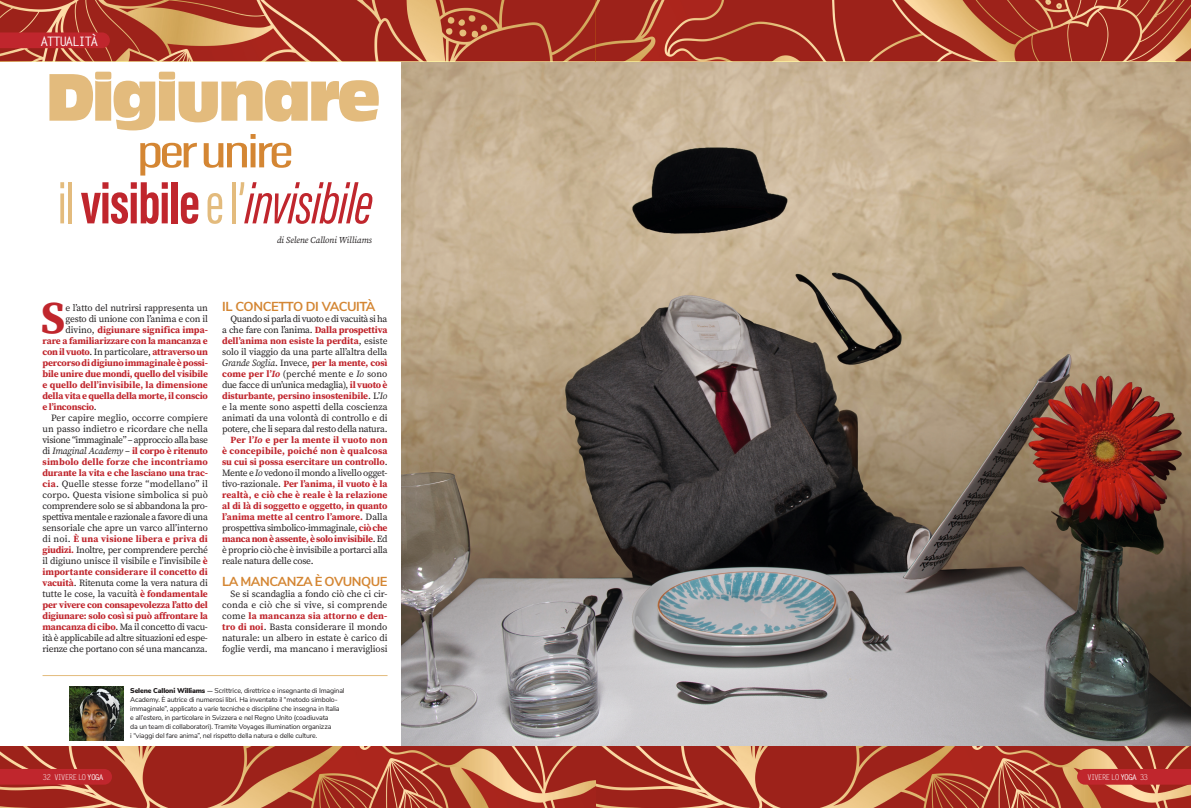
<style>
.page{position:relative;width:1191px;height:808px;background:#fff}
.page>*{position:absolute;margin:0;border:0;box-sizing:border-box;transform-origin:0 0}
.TITOLO_bastoni{font:69.8px "Antique Oli Com";letter-spacing:-.04em;color:#e3bb7d;scale:.94 1}
.TITOLO_bastoni-2{font:italic 59px "Acumin Pro Extra Cond";letter-spacing:-.02em;color:#c0262d}
.TITOLO_bastoni-3{font:47.8px "Acumin Pro Extra Cond";letter-spacing:-.05em;color:#d48633;scale:1.64 1}
.TXT__CAPO{font:700 45.2px "Source Serif 4";color:#c0262d}
.INFRATITOLI{font:700 13px "Nunito Sans";letter-spacing:-.035em;color:#d48633}
.t1{font:700 13px "Letter Gothic Std";letter-spacing:-.12em;color:#fff}
.TXT{font:9.5px/11px "Source Serif 4";letter-spacing:-.03em;color:#231f20;text-align:justify}
.TXT-2{font:700 9.5px/11px "Source Serif 4";letter-spacing:-.02em;color:#c0262d;text-align:justify}
.TXT__CAPO-2{font:700 9.5px "Source Serif 4";letter-spacing:-.02em;color:#c0262d}
.TXT__CAPO-3{font:9.5px "Source Serif 4";letter-spacing:-.02em;color:#231f20}
.TXT__CAPO-4{font:700 9.5px "Source Serif 4";color:#c0262d}
.FIRMA{font:italic 9px "Source Serif 4";letter-spacing:-.01em;color:#231f20}
.t2{font:8px "Letter Gothic Std";letter-spacing:-.12em;color:#fff}
.BIO{font:7px/9px "Nunito Sans";letter-spacing:-.02em;color:#231f20}
.s1{font-style:normal;color:#e3bb7d}
.s2{font-weight:700;font-style:normal}
.s3{font-weight:400;color:#231f20}
.s4{font-style:italic}
.s5{font-weight:700;color:#c0262d}
.s6{font-weight:700;font-style:italic;color:#c0262d}
.s7{font-weight:400;font-style:italic;color:#231f20}
.s8{font-weight:900}
.s9{font-family:"Source Serif 4";font-weight:600}
.s10{font-weight:700}
</style>
<div class="page">
<img style="left:402px;top:62px;width:789px;height:685px">
<img style="left:595px;top:747px;width:596px;height:61px">
<svg style="left:0;top:747px;width:595px;height:61px;background:#b24b35"></svg>
<svg style="left:0;top:769px;width:112px;height:16px;background:#be262c"></svg>
<svg style="left:1077px;top:769px;width:114px;height:16px;background:#c0282e"></svg>
<hr style="left:43px;top:675px;width:344px;height:1px;background:#e3bb7d">
<img style="left:69px;top:686px;width:54px;height:54px">
<svg style="left:0;top:0;width:1191px;height:61px;background:#ae4430"></svg>
<p class="t1" style="left:41px;top:33px;width:59px">ATTUALITÀ</p>
<p class="TITOLO_bastoni" style="left:46px;top:58px;width:357px">Digiunare</p>
<p class="TITOLO_bastoni-3" style="left:137px;top:123px;width:97px">per unire</p>
<p class="TITOLO_bastoni-2" style="left:57px;top:168px;width:316px"><span class="s1">il</span> <span class="s2">visibile</span><span class="s1">e l’</span>invisibile</p>
<p class="FIRMA" style="left:277px;top:234px;width:97px">di Selene Calloni Williams</p>
<p class="TXT__CAPO" style="left:41px;top:287px;width:26px">S</p>
<p class="TXT__CAPO-3" style="left:65px;top:301px;width:144px">e l’atto del nutrirsi rappresenta un</p>
<p class="TXT__CAPO-3" style="left:65px;top:312px;width:144px">gesto di unione con l’anima e con il</p>
<p class="TXT__CAPO-2" style="left:65px;top:323px;width:144px"><span class="s3">divino,</span> digiunare significa impa-</p>
<p class="TXT__CAPO-2" style="left:43px;top:334px;width:167px">rare a familiarizzare con la mancanza e</p>
<p class="TXT__CAPO-2" style="left:43px;top:345px;width:167px">con il vuoto<span class="s3">. In particolare,</span> attraverso un</p>
<p class="TXT__CAPO-2" style="left:43px;top:356px;width:167px">percorso di digiuno immaginale è possi-</p>
<p class="TXT__CAPO-2" style="left:43px;top:367px;width:167px">bile unire due mondi, quello del visibile</p>
<p class="TXT__CAPO-4" style="left:43px;top:378px;width:167px">e quello dell’invisibile, la dimensione</p>
<p class="TXT__CAPO-2" style="left:43px;top:389px;width:167px">della vita e quella della morte, il conscio</p>
<p class="TXT__CAPO-2" style="left:43px;top:400px;width:56px">e l’inconscio<span class="s3">.</span></p>
<p class="TXT" style="left:43px;top:412px;width:167px;text-indent:9px">Per capire meglio, occorre compiere un passo indietro e ricordare che nella visione “immaginale” – approccio alla base di <span class="s4">Imaginal Academy</span> – <span class="s5">il corpo è ritenuto simbolo delle forze che incontriamo durante la vita e che lasciano una trac&shy;cia</span>. Quelle stesse forze “modellano” il corpo. Questa visione simbolica si può comprendere solo se si abbandona la pro&shy;spettiva mentale e razionale a favore di una sensoriale che apre un varco all’interno di noi. <span class="s5">È una visione libera e priva di giudizi.</span> Inoltre, per comprendere perché il digiuno unisce il visibile e l’invisibile <span class="s5">è importante considerare il concetto di vacuità</span>. Ritenuta come la vera natura di tutte le cose, la vacuità <span class="s5">è fondamentale per vivere con consapevolezza l’atto del digiunare: solo così si può affrontare la mancanza di cibo</span>. Ma il concetto di vacu&shy;ità è applicabile ad altre situazioni ed espe&shy;rienze che portano con sé una mancanza.</p>
<p class="INFRATITOLI" style="left:222px;top:297px;width:155px">IL CONCETTO DI VACUITÀ</p>
<p class="TXT" style="left:222px;top:313px;width:167px;text-indent:9px">Quando si parla di vuoto e di vacuità si ha a che fare con l’anima. <span class="s5">Dalla prospettiva dell’anima non esiste la perdita</span>, esiste solo il viaggio da una parte all’altra della <span class="s4">Grande Soglia</span>. Invece, <span class="s5">per la mente, così come per l’</span><span class="s6">Io</span> (perché mente e <span class="s4">Io</span> sono due facce di un’unica medaglia), <span class="s5">il vuoto è disturbante, persino insostenibile</span>. L’<span class="s4">Io </span>e la mente sono aspetti della coscienza animati da una volontà di controllo e di potere, che li separa dal resto della natura.</p>
<p class="TXT-2" style="left:222px;top:434px;width:167px;text-indent:9px">Per l’<span class="s4">Io</span> e per la mente il vuoto non è concepibile, poiché non è qualcosa su cui si possa esercitare un controllo<span class="s3">.<br>Mente e</span> <span class="s7">Io</span> <span class="s3">vedono il mondo a livello ogget&shy;tivo-razionale.</span> Per l’anima, il vuoto è la realtà, e ciò che è reale è la relazione al di là di soggetto e oggetto, in quanto l’anima mette al centro l’amore. <span class="s3">Dalla prospettiva simbolico-immaginale,</span> ciò che manca non è assente, è solo invisibile<span class="s3">. Ed è proprio ciò che è invisibile a portarci alla reale natura delle cose.</span></p>
<p class="INFRATITOLI" style="left:222px;top:572px;width:167px">LA MANCANZA È OVUNQUE</p>
<p class="TXT" style="left:222px;top:588px;width:167px;text-indent:9px">Se si scandaglia a fondo ciò che ci cir&shy;conda e ciò che si vive, si comprende come <span class="s5">la mancanza sia attorno e den&shy;tro di noi</span>. Basta considerare il mondo naturale: un albero in estate è carico di foglie verdi, ma mancano i meravigliosi</p>
<p class="BIO" style="left:130px;top:685px;width:216px"><span class="s8">Selene Calloni Williams</span> <span class="s9">—</span> Scrittrice, direttrice e insegnante di Imaginal<br>Academy. È autrice di numerosi libri. Ha inventato il “metodo simbolo&shy;immaginale”, applicato a varie tecniche e discipline che insegna in Italia</p>
<p class="BIO" style="left:130px;top:712px;width:200px">e all’estero, in particolare in Svizzera e nel Regno Unito (coadiuvata</p>
<p class="BIO" style="left:130px;top:721px;width:203px">da un team di collaboratori). Tramite Voyages illumination organizza</p>
<p class="BIO" style="left:130px;top:730px;width:189px">i “viaggi del fare anima”, nel rispetto della natura e delle culture.</p>
<p class="t2" style="left:43px;top:772px;width:63px">32 VIVERE LO <span class="s10">YOGA</span></p>
<p class="t2" style="left:1087px;top:772px;width:63px">VIVERE LO <span class="s10">YOGA</span> 33</p>
</div>
